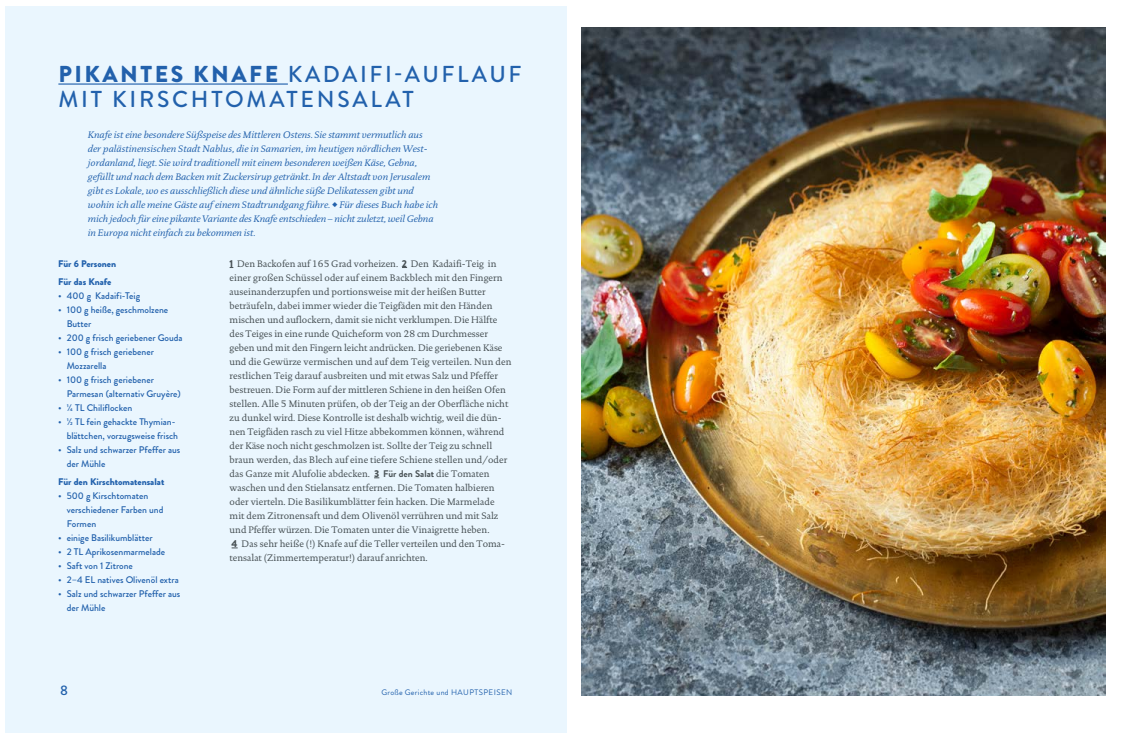
<style>
.page{position:relative;width:1134px;height:738px;background:#fff}
.page>*{position:absolute;margin:0;border:0;box-sizing:border-box;transform-origin:0 0}
.t1{font:500 23px/25px "Brandon Grotesque";letter-spacing:.12em;color:#2261ac}
.t2{font:500 13.8px "Brandon Grotesque";color:#2261ac}
.t3{font:9.6px/14px "DTL Documenta T";letter-spacing:.005em;color:#485155}
.t4{font:italic 9.6px/14px "DTL Documenta T";color:#2261ac}
.t5{font:500 9.6px/14px "Brandon Grotesque";color:#2261ac}
.t6{font:900 9.6px/18px "Brandon Grotesque";color:#2261ac}
.t7{font:8px "Brandon Grotesque";letter-spacing:.03em;color:#2261ac}
.s1{font-weight:900}
.s2{font-family:"Brandon Grotesque";font-weight:900;font-size:10px}
.s3{font-family:"Brandon Grotesque";font-weight:700}
</style>
<div class="page">
<div style="left:6px;top:6px;width:561px;height:725px;background:#eaf6fe"></div>
<img style="left:581px;top:27px;width:525px;height:667px">
<hr style="left:58px;top:83px;width:230px;height:2px;background:#2261ac">
<h1 class="t1" style="left:58px;top:62px;width:464px"><span class="s1">PIKANTES KNAFE</span> KADAIFI-AUFLAUF<br>MIT KIRSCHTOMATENSALAT</h1>
<p class="t4" style="left:88px;top:128px;width:352px">Knafe ist eine besondere Süßspeise des Mittleren Ostens. Sie stammt vermutlich aus der palästinensischen Stadt Nablus, die in Samarien, im heutigen nördlichen West&shy;jordanland, liegt. Sie wird traditionell mit einem besonderen weißen Käse, Gebna, gefüllt und nach dem Backen mit Zuckersirup getränkt. In der Altstadt von Jerusalem gibt es Lokale, wo es ausschließlich diese und ähnliche süße Delikatessen gibt und wohin ich alle meine Gäste auf einem Stadtrundgang führe. ◆ Für dieses Buch habe ich mich jedoch für eine pikante Variante des Knafe entschieden – nicht zuletzt, weil Gebna in Europa nicht einfach zu bekommen ist.</p>
<p class="t6" style="left:58px;top:254px;width:59px">Für 6 Personen<br>Für das Knafe</p>
<p class="t5" style="left:58px;top:288px;width:83px">• 400 g Kadaifi-Teig</p>
<p class="t5" style="left:67px;top:302px;width:103px;text-indent:-9px">• 100 g heiße, geschmolzene<br>Butter</p>
<p class="t5" style="left:58px;top:330px;width:126px">• 200 g frisch geriebener Gouda</p>
<p class="t5" style="left:67px;top:344px;width:89px;text-indent:-9px">• 100 g frisch geriebener<br>Mozzarella</p>
<p class="t5" style="left:67px;top:372px;width:115px;text-indent:-9px">• 100 g frisch geriebener<br>Parmesan (alternativ Gruyère)</p>
<p class="t5" style="left:58px;top:400px;width:76px">• ¼ TL Chiliflocken</p>
<p class="t5" style="left:58px;top:414px;width:121px;text-align:right">• ½ TL fein gehackte Thymian&shy;blättchen, vorzugsweise frisch</p>
<p class="t5" style="left:67px;top:442px;width:115px;text-indent:-9px">• Salz und schwarzer Pfeffer aus der Mühle</p>
<p class="t6" style="left:58px;top:472px;width:108px">Für den Kirschtomatensalat</p>
<p class="t5" style="left:67px;top:488px;width:98px;text-indent:-9px">• 500 g Kirschtomaten verschiedener Farben und<br>Formen</p>
<p class="t5" style="left:58px;top:530px;width:96px">• einige Basilikumblätter</p>
<p class="t5" style="left:58px;top:544px;width:108px">• 2 TL Aprikosenmarmelade</p>
<p class="t5" style="left:58px;top:558px;width:76px">• Saft von 1 Zitrone</p>
<p class="t5" style="left:58px;top:572px;width:122px">• 2–4 EL natives Olivenöl extra</p>
<p class="t5" style="left:67px;top:586px;width:115px;text-indent:-9px">• Salz und schwarzer Pfeffer aus der Mühle</p>
<p class="t3" style="left:230px;top:256px;width:283px"><span class="s2">1</span> Den Backofen auf 165 Grad vorheizen. <span class="s2">2</span> Den Kadaifi-Teig in einer großen Schüssel oder auf einem Backblech mit den Fingern auseinanderzupfen und portionsweise mit der heißen Butter beträufeln, dabei immer wieder die Teigfäden mit den Händen mischen und auflockern, damit sie nicht verklumpen. Die Hälfte des Teiges in eine runde Quicheform von 28 cm Durchmesser geben und mit den Fingern leicht andrücken. Die geriebenen Käse und die Gewürze vermischen und auf dem Teig verteilen. Nun den restlichen Teig darauf ausbreiten und mit etwas Salz und Pfeffer bestreuen. Die Form auf der mittleren Schiene in den heißen Ofen stellen. Alle 5 Minuten prüfen, ob der Teig an der Oberfläche nicht zu dunkel wird. Diese Kontrolle ist deshalb wichtig, weil die dün&shy;nen Teigfäden rasch zu viel Hitze abbekommen können, während der Käse noch nicht geschmolzen ist. Sollte der Teig zu schnell braun werden, das Blech auf eine tiefere Schiene stellen und/oder das Ganze mit Alufolie abdecken. <span class="s2">3</span> <span class="s3">Für den Salat</span> die Tomaten waschen und den Stielansatz entfernen. Die Tomaten halbieren oder vierteln. Die Basilikumblätter fein hacken. Die Marmelade mit dem Zitronensaft und dem Olivenöl verrühren und mit Salz und Pfeffer würzen. Die Tomaten unter die Vinaigrette heben.<br><span class="s2">4</span> Das sehr heiße (!) Knafe auf die Teller verteilen und den Toma&shy;tensalat (Zimmertemperatur!) darauf anrichten.</p>
<h2 class="t2" style="left:60px;top:680px;width:9px">8</h2>
<p class="t7" style="left:381px;top:686px;width:132px">Große Gerichte und HAUPTSPEISEN</p>
</div>
